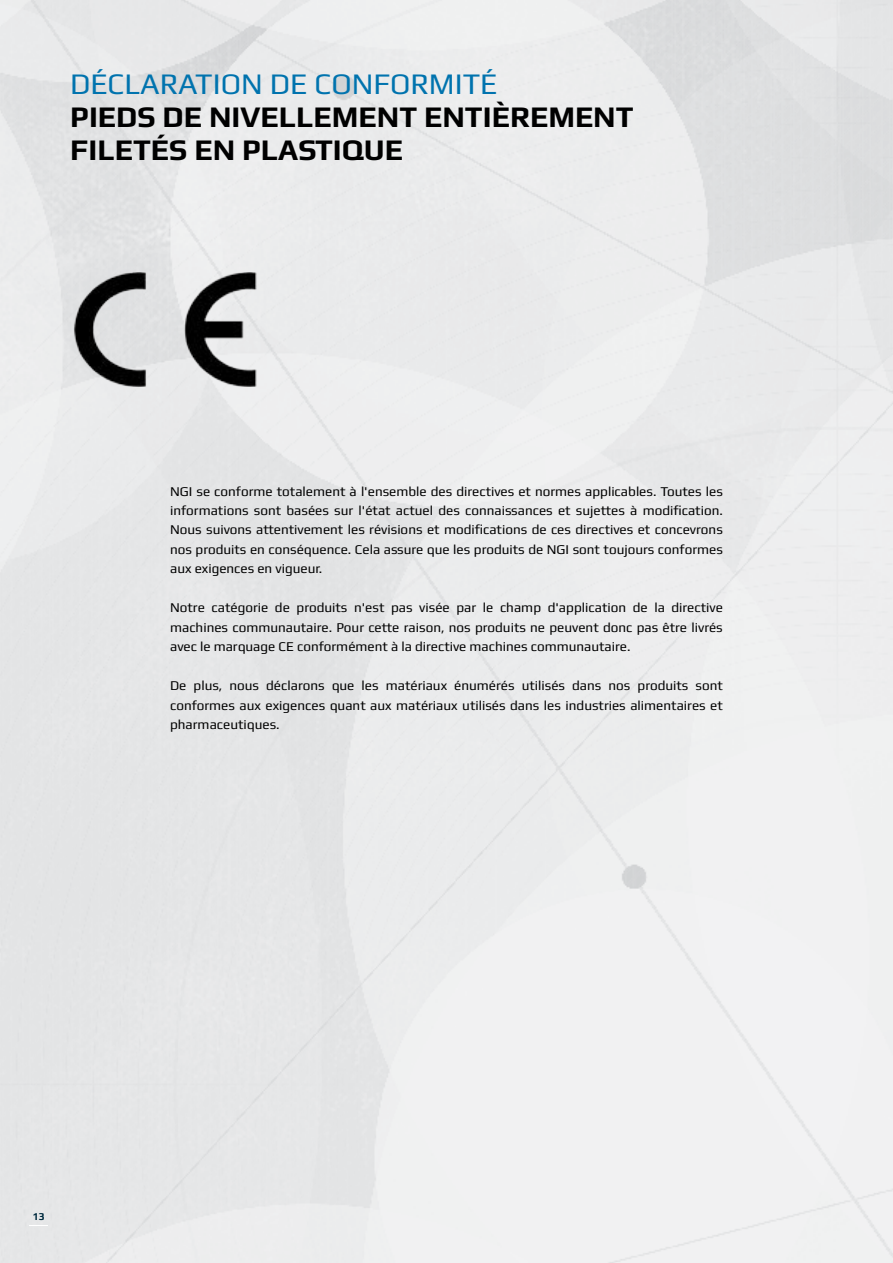
<style>
.page{position:relative;width:893px;height:1263px;background:#fff}
.page>*{position:absolute;margin:0;border:0;box-sizing:border-box;transform-origin:0 0}
.t1{font:700 30px/33px "Play";color:#000}
.t2{font:30px "Play";color:#0073ae}
.t3{font:13.5px/19.5px "Play";color:#000;text-align:justify}
.t4{font:700 10.5px "Play";color:#002b3f}
</style>
<div class="page">
<img style="left:0;top:0;width:893px;height:1263px">
<img style="left:67px;top:273px;width:224px;height:113px">
<svg style="left:30px;top:1225px;width:18px;height:1px"></svg>
<h1 class="t2" style="left:70px;top:66px;width:429px">DÉCLARATION DE CONFORMITÉ</h1>
<h1 class="t1" style="left:70px;top:100px;width:565px">PIEDS DE NIVELLEMENT ENTIÈREMENT<br>FILETÉS EN PLASTIQUE</h1>
<p class="t3" style="left:170px;top:481px;width:554px">NGI se conforme totalement à l'ensemble des directives et normes applicables. Toutes les informations sont basées sur l'état actuel des connaissances et sujettes à modification.<br>Nous suivons attentivement les révisions et modifications de ces directives et concevrons nos produits en conséquence. Cela assure que les produits de NGI sont toujours conformes aux exigences en vigueur.</p>
<p class="t3" style="left:170px;top:598px;width:554px">Notre catégorie de produits n'est pas visée par le champ d'application de la directive machines communautaire. Pour cette raison, nos produits ne peuvent donc pas être livrés avec le marquage CE conformément à la directive machines communautaire.</p>
<p class="t3" style="left:170px;top:676px;width:554px">De plus, nous déclarons que les matériaux énumérés utilisés dans nos produits sont conformes aux exigences quant aux matériaux utilisés dans les industries alimentaires et pharmaceutiques.</p>
<p class="t4" style="left:33px;top:1211px;width:14px">13</p>
</div>
